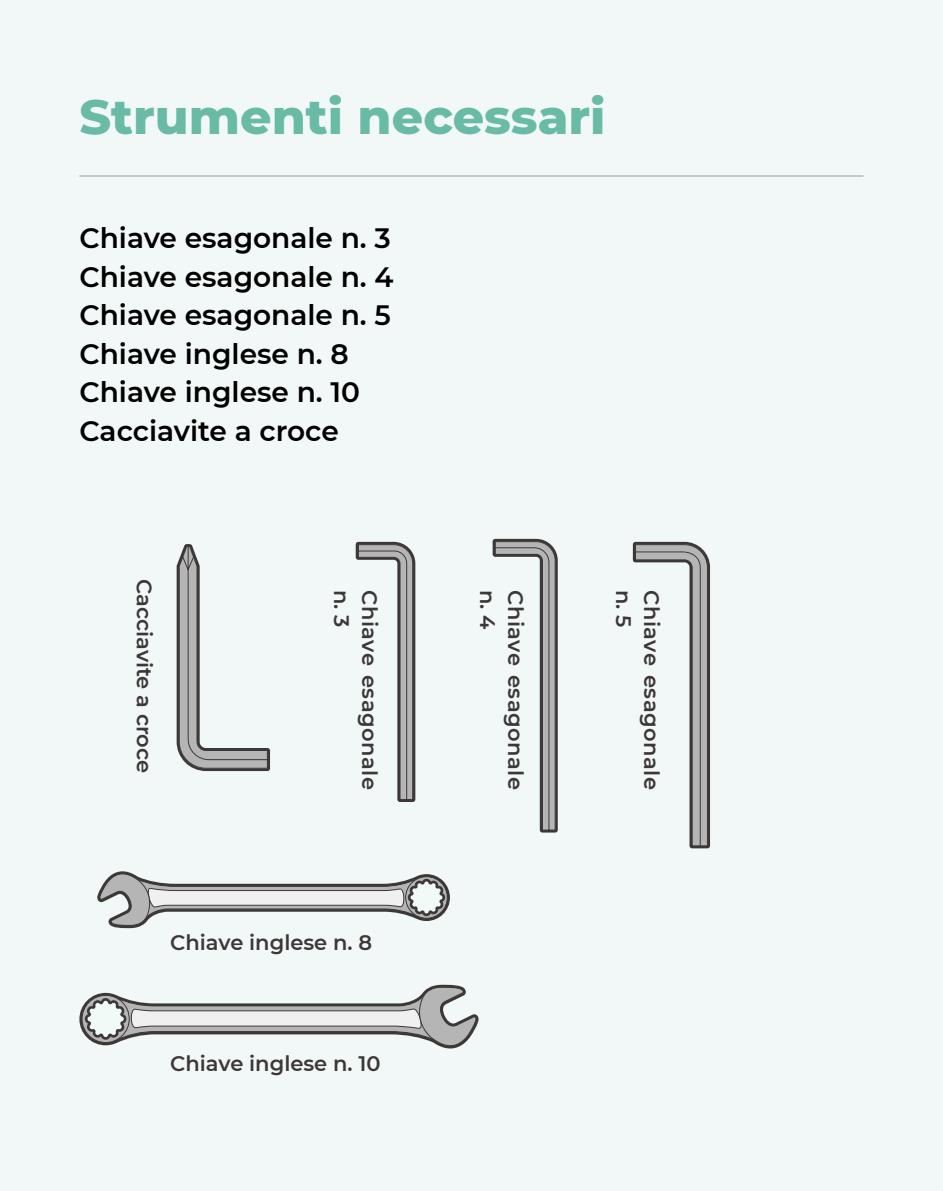
<style>
.page{position:relative;width:943px;height:1191px;background:#f2f8f7}
.page>*{position:absolute;margin:0;border:0;box-sizing:border-box;transform-origin:0 0}
.t1{font:800 49px "Montserrat";color:#69bba6}
.t2{font:600 28px/38.5px "Montserrat";color:#000}
.t3{font:600 21px "Montserrat";letter-spacing:.005em;color:#3d3838}
.t4{font:600 21px "Montserrat";letter-spacing:.025em;color:#3d3838}
</style>
<div class="page">
<hr style="left:79px;top:175px;width:784px;height:2px;background:#959c9d">
<svg style="left:492px;top:539px;width:66px;height:293px"></svg>
<svg style="left:633px;top:542px;width:77px;height:306px"></svg>
<svg style="left:177px;top:544px;width:93px;height:227px"></svg>
<svg style="left:356px;top:542px;width:59px;height:260px"></svg>
<svg style="left:79px;top:984px;width:399px;height:65px"></svg>
<svg style="left:97px;top:871px;width:353px;height:57px"></svg>
<h1 class="t1" style="left:79px;top:81px;width:527px">Strumenti necessari</h1>
<p class="t2" style="left:79px;top:218px;width:315px">Chiave esagonale n. 3<br>Chiave esagonale n. 4<br>Chiave esagonale n. 5<br>Chiave inglese n. 8<br>Chiave inglese n. 10<br>Cacciavite a croce</p>
<p class="t3" style="left:159px;top:578px;width:196px;rotate:90deg">Cacciavite a croce</p>
<p class="t3" style="left:356px;top:590px;width:39px;rotate:90deg">n. 3</p>
<p class="t4" style="left:384px;top:590px;width:201px;rotate:90deg">Chiave esagonale</p>
<p class="t3" style="left:502px;top:590px;width:41px;rotate:90deg">n. 4</p>
<p class="t4" style="left:530px;top:590px;width:201px;rotate:90deg">Chiave esagonale</p>
<p class="t3" style="left:638px;top:590px;width:39px;rotate:90deg">n. 5</p>
<p class="t4" style="left:666px;top:590px;width:201px;rotate:90deg">Chiave esagonale</p>
<p class="t3" style="left:170px;top:927px;width:203px">Chiave inglese n. 8</p>
<p class="t3" style="left:170px;top:1048px;width:212px">Chiave inglese n. 10</p>
</div>
